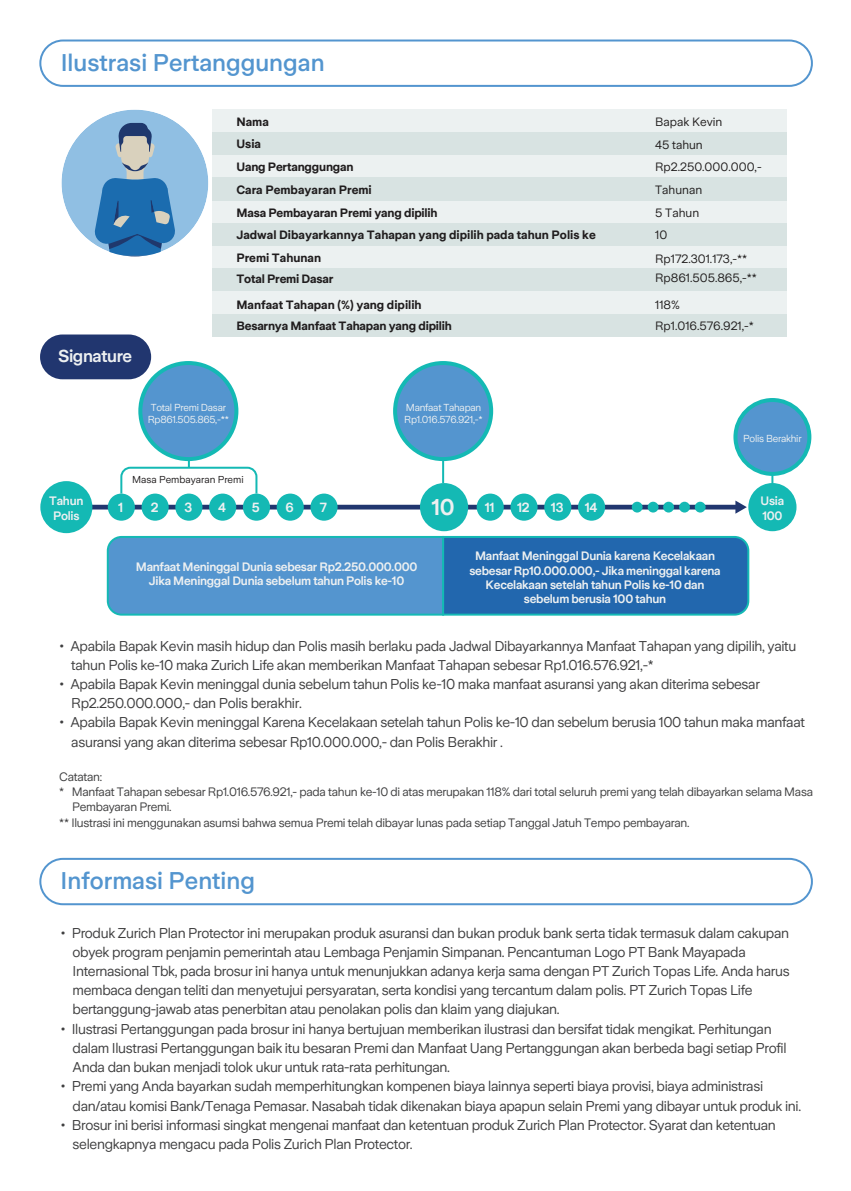
<style>
.page{position:relative;width:851px;height:1191px;background:#fff}
.page>*{position:absolute;margin:0;border:0;box-sizing:border-box;transform-origin:0 0}
.t1{font:500 24px "Zurich Sans";color:#5395cf}
.t2{font:600 22.6px "Zurich Sans";color:#edf0f1}
.t3{font:600 17.2px "Zurich Sans";letter-spacing:-.025em;color:#edf0f1}
.t4{font:14.2px/19.2px "Zurich Sans";letter-spacing:-.025em;color:#3e3e3f}
.t5{font:600 13.2px "Zurich Sans";letter-spacing:-.025em;color:#edf0f1}
.t6{font:12.2px "Zurich Sans";letter-spacing:-.025em;color:#3e3e3f}
.t7{font:600 12.2px/14.4px "Zurich Sans";letter-spacing:-.025em;color:#edf0f1;text-align:center}
.t8{font:700 12px/21.6px "Zurich Sans";color:#201d1e}
.t9{font:12px/22.4px "Zurich Sans";color:#211e1e}
.t10{font:10.2px/12px "Zurich Sans";letter-spacing:-.025em;color:#edf0f1}
.t11{font:10px "Zurich Sans";color:#201d1e}
</style>
<div class="page">
<hr style="left:850px;top:0;width:1px;height:1191px;background:#eceef0">
<div style="left:212px;top:110px;width:575px;height:22px;background:#ecf1f1"></div>
<div style="left:212px;top:132px;width:575px;height:23px;background:#d8e3e2"></div>
<div style="left:212px;top:155px;width:575px;height:22px;background:#ecf1f1"></div>
<div style="left:212px;top:177px;width:575px;height:24px;background:#d8e3e2"></div>
<div style="left:212px;top:201px;width:575px;height:22px;background:#ecf1f1"></div>
<div style="left:212px;top:223px;width:575px;height:23px;background:#d8e3e2"></div>
<div style="left:212px;top:246px;width:575px;height:22px;background:#ecf1f1"></div>
<div style="left:212px;top:268px;width:575px;height:23px;background:#d8e3e2"></div>
<div style="left:212px;top:291px;width:575px;height:24px;background:#ecf1f1"></div>
<div style="left:212px;top:314px;width:575px;height:23px;background:#d8e3e2"></div>
<div style="left:39px;top:858px;width:773px;height:47px;border:2px solid #5395cf;border-radius:23px"></div>
<div style="left:39px;top:40px;width:773px;height:47px;border:2px solid #5395cf;border-radius:23px"></div>
<hr style="left:771px;top:474px;width:2px;height:32px;background:#14b9b4">
<div style="left:108px;top:493px;width:27px;height:28px;background:#14b9b4;border-radius:50%"></div>
<div style="left:141px;top:493px;width:28px;height:28px;background:#14b9b4;border-radius:50%"></div>
<div style="left:175px;top:493px;width:27px;height:28px;background:#14b9b4;border-radius:50%"></div>
<div style="left:209px;top:493px;width:27px;height:28px;background:#14b9b4;border-radius:50%"></div>
<div style="left:476px;top:493px;width:27px;height:28px;background:#14b9b4;border-radius:50%"></div>
<div style="left:510px;top:493px;width:27px;height:28px;background:#14b9b4;border-radius:50%"></div>
<div style="left:544px;top:493px;width:27px;height:28px;background:#14b9b4;border-radius:50%"></div>
<div style="left:578px;top:493px;width:27px;height:28px;background:#14b9b4;border-radius:50%"></div>
<div style="left:243px;top:493px;width:27px;height:28px;background:#14b9b4;border-radius:50%"></div>
<div style="left:276px;top:493px;width:28px;height:28px;background:#14b9b4;border-radius:50%"></div>
<div style="left:310px;top:493px;width:27px;height:28px;background:#14b9b4;border-radius:50%"></div>
<div style="left:420px;top:483px;width:48px;height:48px;background:#14b9b4;border-radius:50%"></div>
<div style="left:748px;top:483px;width:48px;height:48px;background:#14b9b4;border-radius:50%"></div>
<div style="left:40px;top:481px;width:52px;height:52px;background:#14b9b4;border-radius:50%"></div>
<svg style="left:106px;top:535px;width:644px;height:81px;background:#3e85c0"></svg>
<svg style="left:91px;top:451px;width:655px;height:63px"></svg>
<hr style="left:442px;top:451px;width:2px;height:32px;background:#14b9b4">
<div style="left:735px;top:400px;width:74px;height:74px;background:#5495cf;border-radius:50%"></div>
<div style="left:733px;top:398px;width:78px;height:78px;border:4px solid #14b9b4;border-radius:50%"></div>
<div style="left:395px;top:363px;width:96px;height:96px;background:#5495cf;border-radius:50%"></div>
<div style="left:393px;top:361px;width:100px;height:100px;border:4px solid #14b9b4;border-radius:50%"></div>
<div style="left:140px;top:363px;width:96px;height:96px;background:#5495cf;border-radius:50%"></div>
<div style="left:138px;top:361px;width:100px;height:100px;border:4px solid #14b9b4;border-radius:50%"></div>
<div style="left:61px;top:110px;width:147px;height:146px;background:#90bfe3;border-radius:50%"></div>
<svg style="left:93px;top:123px;width:82px;height:134px"></svg>
<div style="left:40px;top:334px;width:111px;height:45px;background:#21366f;border-radius:22px"></div>
<h1 class="t1" style="left:61px;top:49px;width:265px">Ilustrasi Pertanggungan</h1>
<p class="t8" style="left:236px;top:112px;width:34px">Nama<br>Usia</p>
<p class="t8" style="left:236px;top:156px;width:137px;line-height:22.6px">Uang Pertanggungan<br>Cara Pembayaran Premi</p>
<p class="t9" style="left:655px;top:111px;width:69px">Bapak Kevin<br>45 tahun</p>
<p class="t9" style="left:655px;top:179px;width:49px">Tahunan</p>
<p class="t9" style="left:655px;top:156px;width:108px">Rp2.250.000.000,-</p>
<p class="t8" style="left:236px;top:203px;width:203px">Masa Pembayaran Premi yang dipilih</p>
<p class="t9" style="left:655px;top:202px;width:45px">5 Tahun</p>
<p class="t8" style="left:236px;top:223px;width:361px;line-height:23.6px">Jadwal Dibayarkannya Tahapan yang dipilih pada tahun Polis ke<br>Premi Tahunan</p>
<p class="t8" style="left:236px;top:266px;width:187px;line-height:26px">Total Premi Dasar<br>Manfaat Tahapan (%) yang dipilih</p>
<p class="t9" style="left:655px;top:223px;width:93px;line-height:24.4px">10<br>Rp172.301.173,-**</p>
<p class="t9" style="left:655px;top:294px;width:26px">118%</p>
<p class="t9" style="left:655px;top:267px;width:103px">Rp861.505.865,-**</p>
<p class="t3" style="left:58px;top:347px;width:76px">Signature</p>
<p class="t8" style="left:236px;top:315px;width:217px">Besarnya Manfaat Tahapan yang dipilih</p>
<p class="t9" style="left:655px;top:314px;width:100px">Rp1.016.576.921,-*</p>
<p class="t10" style="left:148px;top:402px;width:83px">Total Premi Dasar<br>Rp861.505.865,-**</p>
<p class="t10" style="left:404px;top:402px;width:80px">Manfaat Tahapan<br>Rp1.016.576.921,-*</p>
<p class="t10" style="left:743px;top:433px;width:60px">Polis Berakhir</p>
<p class="t7" style="left:49px;top:494px;width:36px">Tahun<br>Polis</p>
<p class="t11" style="left:132px;top:474px;width:113px">Masa Pembayaran Premi</p>
<p class="t5" style="left:118px;top:500px;width:7px">1</p>
<p class="t5" style="left:151px;top:500px;width:9px">2</p>
<p class="t5" style="left:184px;top:500px;width:9px">3</p>
<p class="t5" style="left:218px;top:500px;width:9px">4</p>
<p class="t5" style="left:252px;top:500px;width:9px">5</p>
<p class="t5" style="left:285px;top:500px;width:10px">6</p>
<p class="t5" style="left:320px;top:500px;width:9px">7</p>
<h2 class="t2" style="left:431px;top:495px;width:25px">10</h2>
<p class="t5" style="left:484px;top:500px;width:11px">11</p>
<p class="t5" style="left:517px;top:500px;width:14px">12</p>
<p class="t5" style="left:551px;top:500px;width:14px">13</p>
<p class="t5" style="left:584px;top:500px;width:14px">14</p>
<p class="t7" style="left:760px;top:494px;width:25px;text-align:left">Usia<br>100</p>
<p class="t7" style="left:136px;top:559px;width:283px">Manfaat Meninggal Dunia sebesar Rp2.250.000.000<br>Jika Meninggal Dunia sebelum tahun Polis ke-10</p>
<p class="t7" style="left:469px;top:549px;width:253px">Manfaat Meninggal Dunia karena Kecelakaan sebesar Rp10.000.000,- Jika meninggal karena Kecelakaan setelah tahun Polis ke-10 dan sebelum berusia 100 tahun</p>
<p class="t4" style="left:71px;top:636px;width:726px;text-indent:-12px">• Apabila Bapak Kevin masih hidup dan Polis masih berlaku pada Jadwal Dibayarkannya Manfaat Tahapan yang dipilih, yaitu tahun Polis ke-10 maka Zurich Life akan memberikan Manfaat Tahapan sebesar Rp1.016.576.921,-*</p>
<p class="t4" style="left:71px;top:674px;width:690px;text-indent:-12px">• Apabila Bapak Kevin meninggal dunia sebelum tahun Polis ke-10 maka manfaat asuransi yang akan diterima sebesar<br>Rp2.250.000.000,- dan Polis berakhir.</p>
<p class="t4" style="left:71px;top:713px;width:735px;text-indent:-12px">• Apabila Bapak Kevin meninggal Karena Kecelakaan setelah tahun Polis ke-10 dan sebelum berusia 100 tahun maka manfaat asuransi yang akan diterima sebesar Rp10.000.000,- dan Polis Berakhir .</p>
<p class="t6" style="left:59px;top:770px;width:44px">Catatan:</p>
<p class="t6" style="left:59px;top:785px;width:755px">* Manfaat Tahapan sebesar Rp1.016.576.921,- pada tahun ke-10 di atas merupakan 118% dari total seluruh premi yang telah dibayarkan selama Masa</p>
<p class="t6" style="left:72px;top:800px;width:101px">Pembayaran Premi.</p>
<p class="t6" style="left:59px;top:815px;width:631px">** Ilustrasi ini menggunakan asumsi bahwa semua Premi telah dibayar lunas pada setiap Tanggal Jatuh Tempo pembayaran.</p>
<h1 class="t1" style="left:61px;top:867px;width:196px">Informasi Penting</h1>
<p class="t4" style="left:73px;top:923px;width:718px;text-indent:-12px">• Produk Zurich Plan Protector ini merupakan produk asuransi dan bukan produk bank serta tidak termasuk dalam cakupan obyek program penjamin pemerintah atau Lembaga Penjamin Simpanan. Pencantuman Logo PT Bank Mayapada Internasional Tbk, pada brosur ini hanya untuk menunjukkan adanya kerja sama dengan PT Zurich Topas Life. Anda harus membaca dengan teliti dan menyetujui persyaratan, serta kondisi yang tercantum dalam polis. PT Zurich Topas Life bertanggung-jawab atas penerbitan atau penolakan polis dan klaim yang diajukan.</p>
<p class="t4" style="left:73px;top:1019px;width:715px;text-indent:-12px">• Ilustrasi Pertanggungan pada brosur ini hanya bertujuan memberikan ilustrasi dan bersifat tidak mengikat. Perhitungan dalam Ilustrasi Pertanggungan baik itu besaran Premi dan Manfaat Uang Pertanggungan akan berbeda bagi setiap Profil<br>Anda dan bukan menjadi tolok ukur untuk rata-rata perhitungan.</p>
<p class="t4" style="left:73px;top:1077px;width:730px;text-indent:-12px">• Premi yang Anda bayarkan sudah memperhitungkan kompenen biaya lainnya seperti biaya provisi, biaya administrasi dan/atau komisi Bank/Tenaga Pemasar. Nasabah tidak dikenakan biaya apapun selain Premi yang dibayar untuk produk ini.</p>
<p class="t4" style="left:73px;top:1115px;width:704px;text-indent:-12px">• Brosur ini berisi informasi singkat mengenai manfaat dan ketentuan produk Zurich Plan Protector. Syarat dan ketentuan selengkapnya mengacu pada Polis Zurich Plan Protector.</p>
</div>
